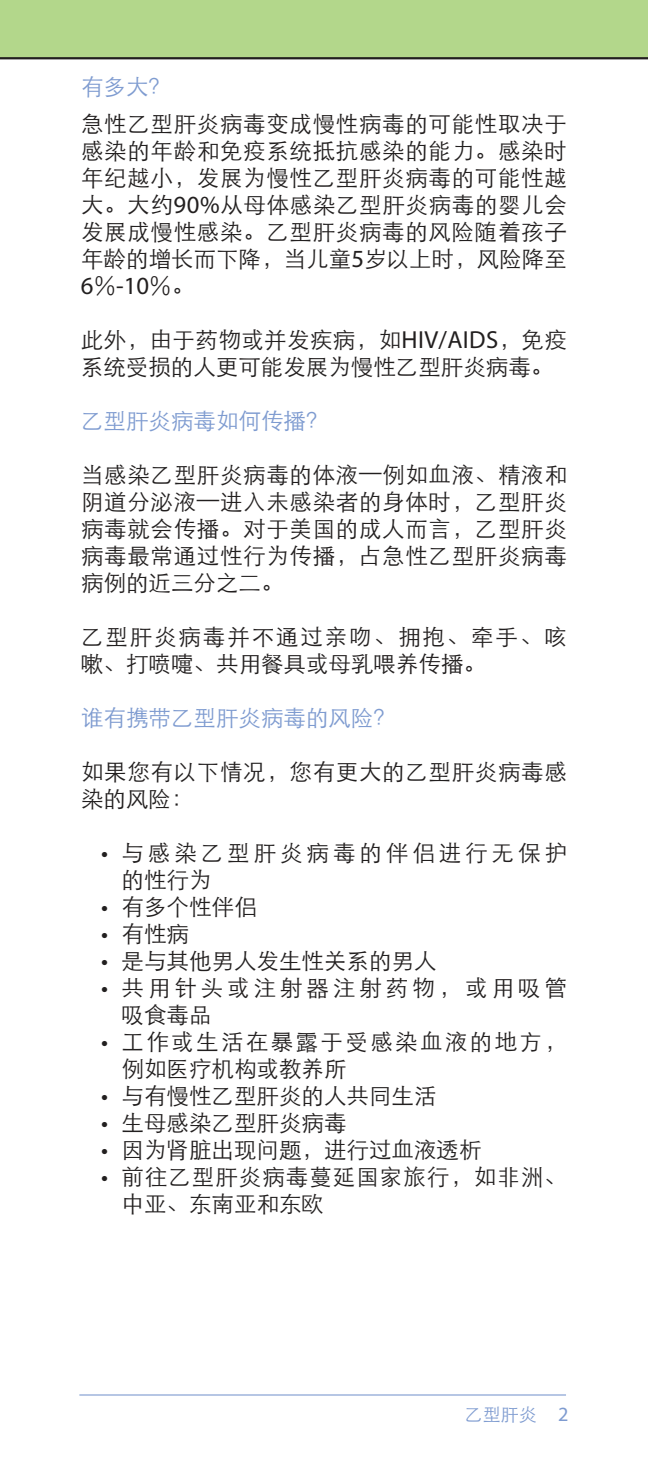
<style>
.page{position:relative;width:648px;height:1458px;background:#fff}
.page>*{position:absolute;margin:0;border:0;box-sizing:border-box;transform-origin:0 0}
.t1{font:24.75px "Myriad Pro";color:#221f1f}
.t2{font:300 22.5px/27px "ST Heiti SC";letter-spacing:.03em;color:#221f1f;text-align:justify}
.t3{font:300 22.5px/27px "ST Heiti SC";color:#221f1f}
.t4{font:300 22.5px/27px "ST Heiti SC";letter-spacing:.175em;color:#221f1f}
.t5{font:300 22.5px/27px "ST Heiti SC";letter-spacing:.085em;color:#221f1f}
.t6{font:300 22.5px "ST Heiti SC";color:#7e9bd0}
.t7{font:300 22.5px/27px "ST Heiti SC";letter-spacing:.105em;color:#221f1f}
.t8{font:300 18px "ST Heiti SC";color:#7e9bd0}
.s1{font-family:"Myriad Pro";font-weight:400;font-size:24.75px}
.s2{font-family:"ST Heiti SC";font-weight:300;font-size:22.5px}
.s3{font-family:"Myriad Pro";font-weight:400;font-size:20.25px}
</style>
<div class="page">
<hr style="left:79px;top:1394px;width:487px;height:2px;background:#7e9bd0">
<div style="left:0;top:0;width:648px;height:59px;background:#b3d78b"></div>
<p class="t6" style="left:81px;top:67px;width:91px">有多大？</p>
<p class="t2" style="left:81px;top:108px;width:488px">急性乙型肝炎病毒变成慢性病毒的可能性取决于感染的年龄和免疫系统抵抗感染的能力。感染时年纪越小，发展为慢性乙型肝炎病毒的可能性越大。大约<span class="s1">90%</span>从母体感染乙型肝炎病毒的婴儿会发展成慢性感染。乙型肝炎病毒的风险随着孩子年龄的增长而下降，当儿童<span class="s1">5</span>岁以上时，风险降至</p>
<p class="t1" style="left:81px;top:276px;width:115px">6<span class="s2">％</span>-10<span class="s2">％。</span></p>
<p class="t3" style="left:81px;top:324px;width:488px">此外，由于药物或并发疾病，如<span class="s1">HIV/AIDS</span>，免疫系统受损的人更可能发展为慢性乙型肝炎病毒。</p>
<p class="t6" style="left:81px;top:402px;width:249px">乙型肝炎病毒如何传播？</p>
<p class="t2" style="left:81px;top:459px;width:488px">当感染乙型肝炎病毒的体液—例如血液、精液和阴道分泌液—进入未感染者的身体时，乙型肝炎病毒就会传播。对于美国的成人而言，乙型肝炎病毒最常通过性行为传播，占急性乙型肝炎病毒病例的近三分之二。</p>
<p class="t5" style="left:81px;top:621px;width:487px">乙型肝炎病毒并不通过亲吻、拥抱、牵手、咳嗽、打喷嚏、共用餐具或母乳喂养传播。</p>
<p class="t6" style="left:81px;top:699px;width:316px">谁有携带乙型肝炎病毒的风险？</p>
<p class="t2" style="left:81px;top:756px;width:488px">如果您有以下情况，您有更大的乙型肝炎病毒感染的风险：</p>
<p class="t4" style="left:122px;top:837px;width:447px;text-indent:-20px"><span class="s1">•</span> 与感染乙型肝炎病毒的伴侣进行无保护的性行为</p>
<p class="t2" style="left:101px;top:891px;width:157px"><span class="s1">•</span> 有多个性伴侣</p>
<p class="t2" style="left:101px;top:918px;width:89px"><span class="s1">•</span> 有性病</p>
<p class="t3" style="left:101px;top:945px;width:337px"><span class="s1">•</span> 是与其他男人发生性关系的男人</p>
<p class="t4" style="left:122px;top:972px;width:447px;text-indent:-20px"><span class="s1">•</span> 共用针头或注射器注射药物，或用吸管吸食毒品</p>
<p class="t7" style="left:122px;top:1026px;width:447px;text-indent:-20px"><span class="s1">•</span> 工作或生活在暴露于受感染血液的地方，例如医疗机构或教养所</p>
<p class="t3" style="left:101px;top:1080px;width:337px"><span class="s1">•</span> 与有慢性乙型肝炎的人共同生活</p>
<p class="t3" style="left:101px;top:1107px;width:247px"><span class="s1">•</span> 生母感染乙型肝炎病毒</p>
<p class="t3" style="left:101px;top:1134px;width:382px"><span class="s1">•</span> 因为肾脏出现问题，进行过血液透析</p>
<p class="t2" style="left:122px;top:1161px;width:447px;text-indent:-20px"><span class="s1">•</span> 前往乙型肝炎病毒蔓延国家旅行，如非洲、中亚、东南亚和东欧</p>
<p class="t8" style="left:465px;top:1399px;width:105px">乙型肝炎 <span class="s3">2</span></p>
</div>
